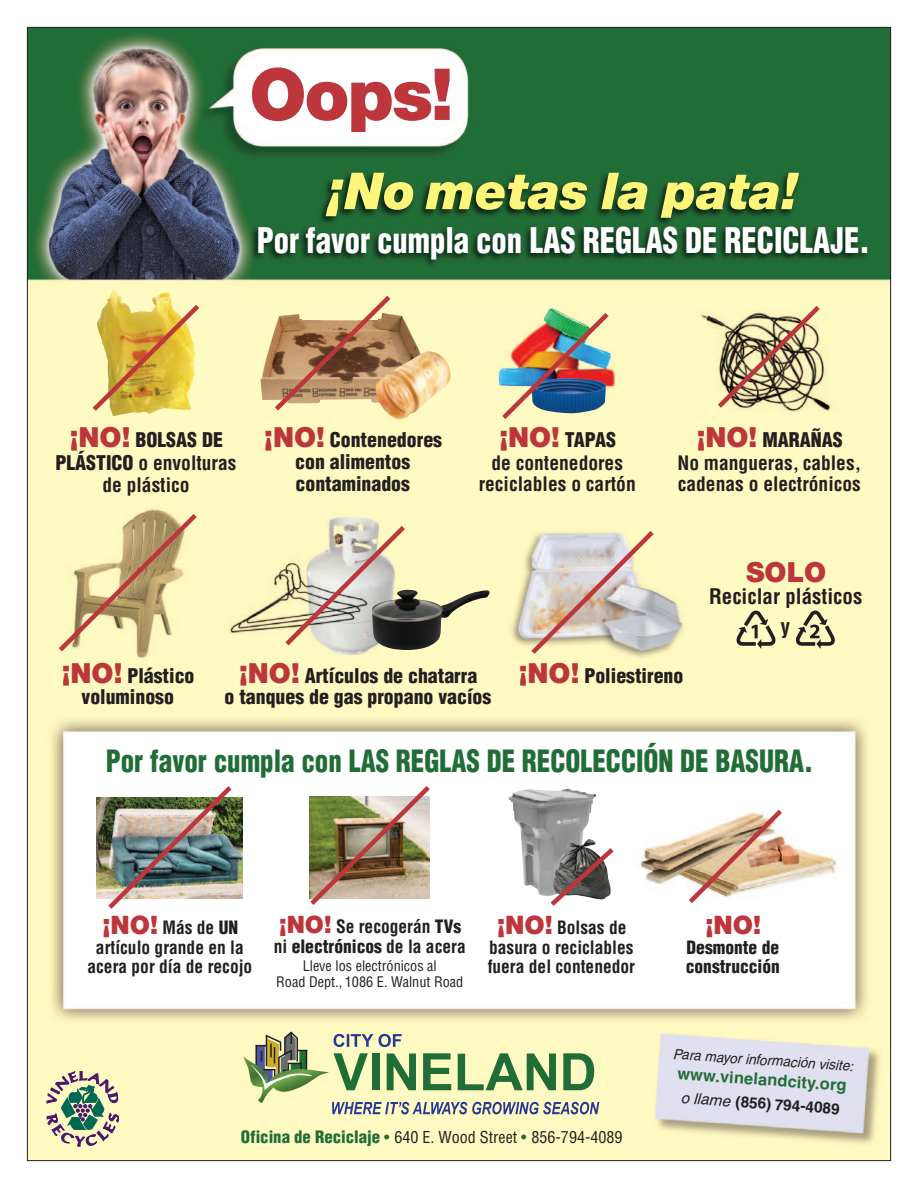
<style>
.page{position:relative;width:918px;height:1188px;background:#fff}
.page>*{position:absolute;margin:0;border:0;box-sizing:border-box;transform-origin:0 0}
.t1{font:900 71.85px "Helvetica Neue";color:#bc363b}
.t2{font:italic 900 51px "Helvetica Neue";color:#fff57a}
.t3{font:900 condensed 34.5px "Helvetica";color:#fff;scale:.89 1}
.t4{font:900 condensed 30px "Helvetica";color:#216d37;scale:.9 1}
.t5{font:900 27.75px "Helvetica Neue";color:#bc363b}
.t6{font:900 25.5px "Helvetica Neue";color:#bc363b}
.t7{font:700 condensed 21px/30px "Helvetica";color:#231f20;text-align:center}
.t8{font:900 condensed 19.8px/21.8px "Helvetica";color:#231f20;text-align:center}
.t9{font:700 condensed 19.5px/21px "Helvetica";color:#231f20;text-align:center}
.t10{font:700 condensed 18px/19.5px "Helvetica";color:#231f20;text-align:center}
.t11{font:900 condensed 18px/19.5px "Helvetica";color:#231f20}
.t12{font:700 16.35px "Helvetica";color:#216d37}
.t13{font:condensed 16.05px "Helvetica";color:#231f20}
.t14{font:700 15.45px "Helvetica";color:#231f20}
.t15{font:condensed 14.25px/15.8px "Helvetica";color:#231f20;text-align:center}
.t16{font:italic 14.25px "Helvetica";color:#231f20;scale:.95 1}
.s1{font-family:"Helvetica Neue";font-stretch:normal;font-size:27.75px;color:#bc363b}
.s2{font-weight:900;font-size:19.8px}
.s3{font-family:"Helvetica Neue";font-weight:900;font-stretch:normal;font-size:24px;color:#bc363b}
.s4{font-weight:900}
.s5{font-family:"Helvetica Neue";font-weight:900;font-stretch:normal;font-size:25.5px;color:#bc363b}
.s6{font-weight:900;font-size:16.65px;color:#216d37}
.s7{color:#216d37}
.s8{font-weight:400;font-style:italic}
</style>
<div class="page">
<img style="left:29px;top:29px;width:860px;height:1130px">
<img style="left:260px;top:313px;width:171px;height:90px">
<img style="left:96px;top:797px;width:147px;height:101px">
<img style="left:509px;top:789px;width:81px;height:107px">
<img style="left:553px;top:839px;width:58px;height:4px">
<img style="left:97px;top:289px;width:98px;height:11px">
<img style="left:410px;top:590px;width:80px;height:60px">
<img style="left:375px;top:351px;width:75px;height:68px">
<svg style="left:54px;top:509px;width:147px;height:147px;background:#e0d09d"></svg>
<svg style="left:527px;top:526px;width:131px;height:133px;background:#dacfbf"></svg>
<svg style="left:88px;top:300px;width:116px;height:116px;background:#e2c466"></svg>
<svg style="left:713px;top:301px;width:112px;height:112px;background:#c0b28a"></svg>
<svg style="left:281px;top:521px;width:129px;height:129px;background:#c8c2ac"></svg>
<svg style="left:270px;top:291px;width:125px;height:124px;background:#c5a278"></svg>
<img style="left:497px;top:308px;width:116px;height:116px">
<svg style="left:546px;top:843px;width:72px;height:68px"></svg>
<img style="left:103px;top:781px;width:133px;height:133px">
<img style="left:306px;top:781px;width:129px;height:129px">
<img style="left:684px;top:805px;width:103px;height:103px">
<svg style="left:243px;top:1031px;width:356px;height:83px;background:#c2ce9f"></svg>
<svg style="left:737px;top:611px;width:38px;height:38px"></svg>
<svg style="left:796px;top:611px;width:39px;height:38px"></svg>
<svg style="left:47px;top:1071px;width:72px;height:75px;background:#afb49d"></svg>
<h1 class="t1" style="left:249px;top:51px;width:206px">Oops!</h1>
<h2 class="t2" style="left:328px;top:160px;width:472px">¡No metas la pata!</h2>
<h3 class="t3" style="left:257px;top:218px;width:690px">Por favor cumpla con las reglas de reciclaje.</h3>
<p class="t8" style="left:70px;top:429px;width:155px"><span class="s1">¡NO!</span> Bolsas de</p>
<p class="t9" style="left:55px;top:452px;width:183px;line-height:21.8px"><span class="s2">plástico</span> o envolturas de plástico</p>
<p class="t8" style="left:264px;top:429px;width:179px"><span class="s1">¡NO!</span> Contenedores con alimentos contaminados</p>
<p class="t8" style="left:499px;top:429px;width:107px"><span class="s1">¡NO!</span> TAPAS</p>
<p class="t9" style="left:479px;top:452px;width:159px">de contenedores reciclables o cartón</p>
<p class="t8" style="left:697px;top:429px;width:137px"><span class="s1">¡NO!</span> MARAÑAS</p>
<p class="t9" style="left:677px;top:452px;width:185px;text-align:left">No mangueras, cables, cadenas o electrónicos</p>
<h3 class="t5" style="left:746px;top:556px;width:82px">SOLO</h3>
<p class="t7" style="left:709px;top:582px;width:155px">Reciclar plásticos y</p>
<p class="t8" style="left:62px;top:664px;width:134px"><span class="s1">¡NO!</span> Plástico voluminoso</p>
<p class="t8" style="left:519px;top:664px;width:166px"><span class="s1">¡NO!</span> Poliestireno</p>
<p class="t8" style="left:225px;top:664px;width:268px"><span class="s1">¡NO!</span> Artículos de chatarra<br>o tanques de gas propano vacíos</p>
<h3 class="t4" style="left:106px;top:742px;width:787px">Por favor cumpla con las reglas de recolección de basura.</h3>
<p class="t10" style="left:274px;top:917px;width:193px"><span class="s3">¡NO!</span> Se recogerán <span class="s4">TVs </span>ni <span class="s4">electrónicos</span> de la acera</p>
<p class="t15" style="left:276px;top:958px;width:189px">Lleve los electrónicos al<br>Road Dept., 1086 E. Walnut Road</p>
<p class="t10" style="left:87px;top:918px;width:166px"><span class="s5">¡NO!</span> Más de <span class="s4">UN </span>artículo grande en la acera por día de recojo</p>
<p class="t6" style="left:705px;top:910px;width:57px">¡NO!</p>
<p class="t10" style="left:488px;top:918px;width:149px"><span class="s5">¡NO!</span> Bolsas de basura o reciclables fuera del contenedor</p>
<p class="t11" style="left:686px;top:937px;width:96px">Desmonte de construcción</p>
<p class="t13" style="left:241px;top:1127px;width:383px"><span class="s6">Oficina de Reciclaje</span> <span class="s7">•</span> 640 E. Wood Street <span class="s7">•</span> 856-794-4089</p>
<p class="t16" style="left:674px;top:1045px;width:192px;rotate:4deg">Para mayor información visite:</p>
<p class="t12" style="left:678px;top:1063px;width:171px;rotate:4deg">www.vinelandcity.org</p>
<p class="t14" style="left:681px;top:1088px;width:161px;rotate:4deg"><span class="s8">o llame</span> (856) 794-4089</p>
</div>
